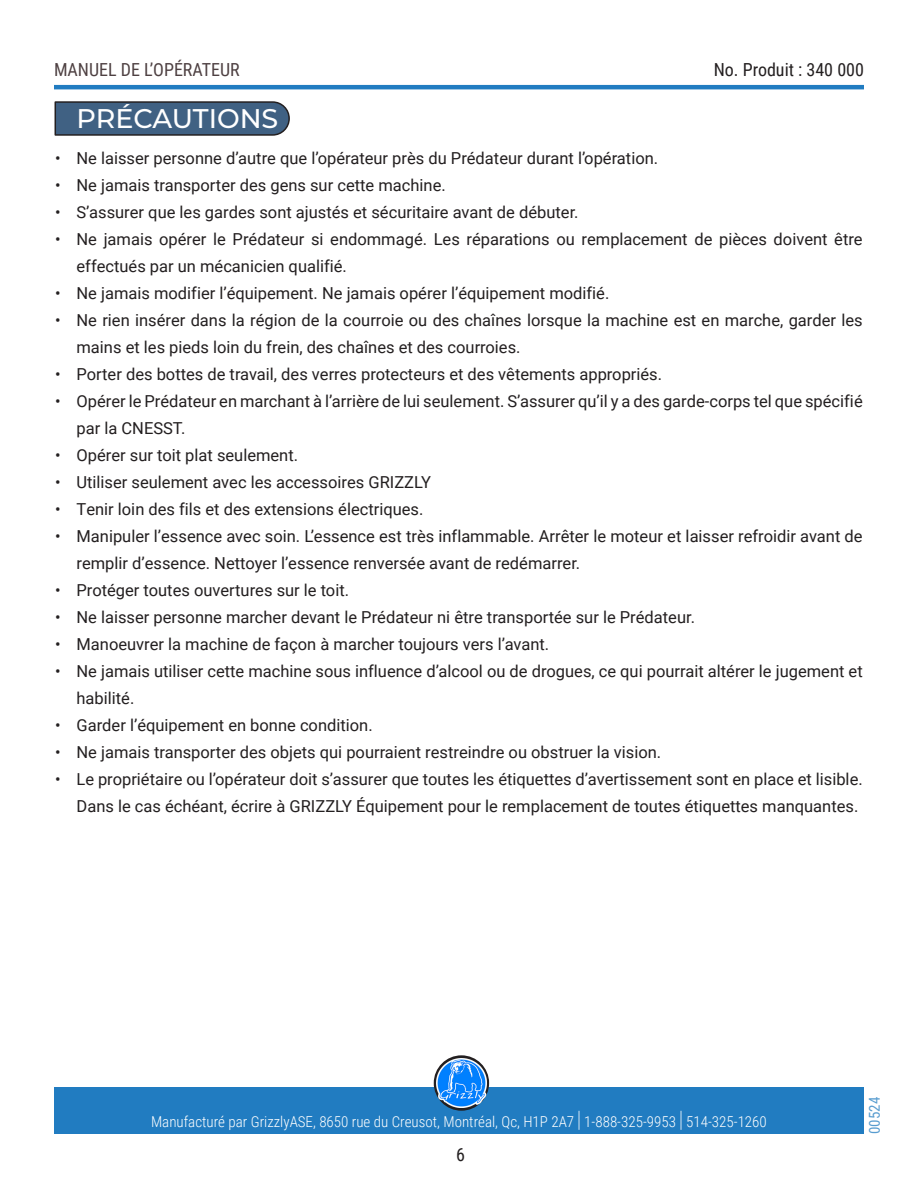
<style>
.page{position:relative;width:918px;height:1188px;background:#fff}
.page>*{position:absolute;margin:0;border:0;box-sizing:border-box;transform-origin:0 0}
.Titre1{font:500 27px "Montserrat";color:#fff}
.t1{font:18px "Roboto Condensed";color:#130003}
.t2{font:18px "Roboto Condensed";color:#231f20}
.t3{font:16.5px/27px "Roboto";color:#231f20}
.t4{font:300 15px "Roboto Condensed";color:#fff}
.t5{font:15px "Roboto Condensed";color:#217cc0}
.s1{font-size:22.5px}
</style>
<div class="page">
<hr style="left:54px;top:85px;width:810px;height:4px;background:#217cc1">
<div style="left:54px;top:1088px;width:810px;height:46px;background:#217cc1"></div>
<svg style="left:434px;top:1055px;width:55px;height:56px"></svg>
<img style="left:437px;top:1058px;width:49px;height:50px">
<svg style="left:54px;top:101px;width:236px;height:35px;background:#44607e"></svg>
<p class="t1" style="left:54px;top:57px;width:187px">MANUEL DE L’OPÉRATEUR</p>
<p class="t2" style="left:714px;top:57px;width:152px">No. Produit : 340 000</p>
<p class="Titre1" style="left:77px;top:100px;width:203px">PRÉCAUTIONS</p>
<p class="t3" style="left:55px;top:144px;width:604px">• Ne laisser personne d’autre que l’opérateur près du Prédateur durant l’opération.</p>
<p class="t3" style="left:55px;top:171px;width:392px">• Ne jamais transporter des gens sur cette machine.</p>
<p class="t3" style="left:55px;top:198px;width:525px">• S’assurer que les gardes sont ajustés et sécuritaire avant de débuter.</p>
<p class="t3" style="left:77px;top:225px;width:788px;text-indent:-21px">• Ne jamais opérer le Prédateur si endommagé. Les réparations ou remplacement de pièces doivent être effectués par un mécanicien qualifié.</p>
<p class="t3" style="left:55px;top:279px;width:556px">• Ne jamais modifier l’équipement. Ne jamais opérer l’équipement modifié.</p>
<p class="t3" style="left:77px;top:306px;width:788px;text-indent:-21px">• Ne rien insérer dans la région de la courroie ou des chaînes lorsque la machine est en marche, garder les mains et les pieds loin du frein, des chaînes et des courroies.</p>
<p class="t3" style="left:55px;top:360px;width:608px">• Porter des bottes de travail, des verres protecteurs et des vêtements appropriés.</p>
<p class="t3" style="left:77px;top:387px;width:788px;text-indent:-21px">• Opérer le Prédateur en marchant à l’arrière de lui seulement. S’assurer qu’il y a des garde-corps tel que spécifié par la CNESST.</p>
<p class="t3" style="left:55px;top:441px;width:244px">• Opérer sur toit plat seulement.</p>
<p class="t3" style="left:55px;top:468px;width:377px">• Utiliser seulement avec les accessoires GRIZZLY</p>
<p class="t3" style="left:55px;top:495px;width:370px">• Tenir loin des fils et des extensions électriques.</p>
<p class="t3" style="left:77px;top:522px;width:788px;text-indent:-21px">• Manipuler l’essence avec soin. L’essence est très inflammable. Arrêter le moteur et laisser refroidir avant de remplir d’essence. Nettoyer l’essence renversée avant de redémarrer.</p>
<p class="t3" style="left:55px;top:576px;width:295px">• Protéger toutes ouvertures sur le toit.</p>
<p class="t3" style="left:55px;top:603px;width:641px">• Ne laisser personne marcher devant le Prédateur ni être transportée sur le Prédateur.</p>
<p class="t3" style="left:55px;top:630px;width:495px">• Manoeuvrer la machine de façon à marcher toujours vers l’avant.</p>
<p class="t3" style="left:77px;top:657px;width:788px;text-indent:-21px">• Ne jamais utiliser cette machine sous influence d’alcool ou de drogues, ce qui pourrait altérer le jugement et habilité.</p>
<p class="t3" style="left:55px;top:711px;width:319px">• Garder l’équipement en bonne condition.</p>
<p class="t3" style="left:55px;top:738px;width:608px">• Ne jamais transporter des objets qui pourraient restreindre ou obstruer la vision.</p>
<p class="t3" style="left:55px;top:765px;width:809px;text-align:right">• Le propriétaire ou l’opérateur doit s’assurer que toutes les étiquettes d’avertissement sont en place et lisible.<br>Dans le cas échéant, écrire à GRIZZLY Équipement pour le remplacement de toutes étiquettes manquantes.</p>
<p class="t4" style="left:151px;top:1111px;width:617px">Manufacturé par GrizzlyASE, 8650 rue du Creusot, Montréal, Qc, H1P 2A7 <span class="s1">|</span> 1-888-325-9953 <span class="s1">|</span> 514-325-1260</p>
<p class="t2" style="left:456px;top:1142px;width:10px">6</p>
<p class="t5" style="left:864px;top:1134px;width:39px;rotate:-90deg">00524</p>
</div>
